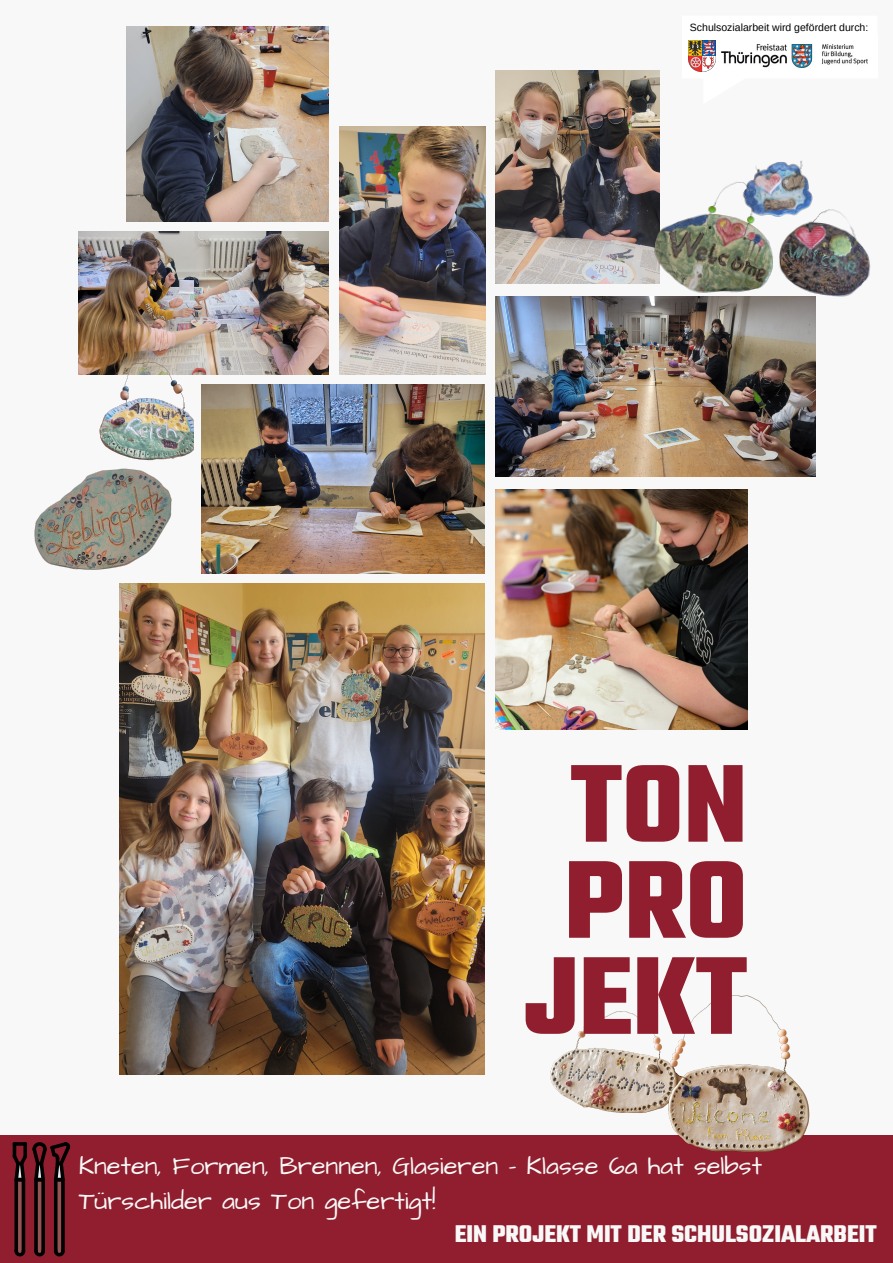
<style>
.page{position:relative;width:893px;height:1263px;background:#f8f8f8}
.page>*{position:absolute;margin:0;border:0;box-sizing:border-box;transform-origin:0 0}
.t1{font:700 119.25px "Teko";color:#901e2e}
.t2{font:700 26.1px "Teko";color:#f8f8f8}
.t3{font:25.5px/35.5px "Architects Daughter";color:#f8f8f8}
.t4{font:10.5px "Arimo";color:#000}
</style>
<div class="page">
<img style="left:79px;top:232px;width:250px;height:142px">
<img style="left:339px;top:126px;width:146px;height:249px">
<img style="left:496px;top:489px;width:251px;height:240px">
<img style="left:496px;top:71px;width:164px;height:213px">
<img style="left:126px;top:27px;width:203px;height:194px">
<img style="left:496px;top:296px;width:319px;height:180px">
<div style="left:0;top:1135px;width:893px;height:128px;background:#901e2e"></div>
<img style="left:120px;top:584px;width:364px;height:491px">
<img style="left:201px;top:385px;width:284px;height:188px">
<img style="left:94px;top:345px;width:100px;height:115px">
<img style="left:550px;top:995px;width:260px;height:157px">
<img style="left:649px;top:134px;width:222px;height:174px">
<img style="left:34px;top:460px;width:138px;height:110px">
<svg style="left:13px;top:1142px;width:57px;height:114px"></svg>
<img style="left:715px;top:40px;width:153px;height:28px">
<img style="left:689px;top:40px;width:26px;height:32px">
<p class="t4" style="left:690px;top:22px;width:180px">Schulsozialarbeit wird gefördert durch:</p>
<p class="t1" style="left:570px;top:727px;width:178px">TON</p>
<p class="t1" style="left:564px;top:823px;width:184px">PRO</p>
<p class="t1" style="left:524px;top:919px;width:224px">JEKT</p>
<p class="t3" style="left:79px;top:1149px;width:685px">Kneten, Formen, Brennen, Glasieren - Klasse 6a hat selbst<br>Türschilder aus Ton gefertigt!</p>
<p class="t2" style="left:455px;top:1217px;width:423px">EIN PROJEKT MIT DER SCHULSOZIALARBEIT</p>
</div>
